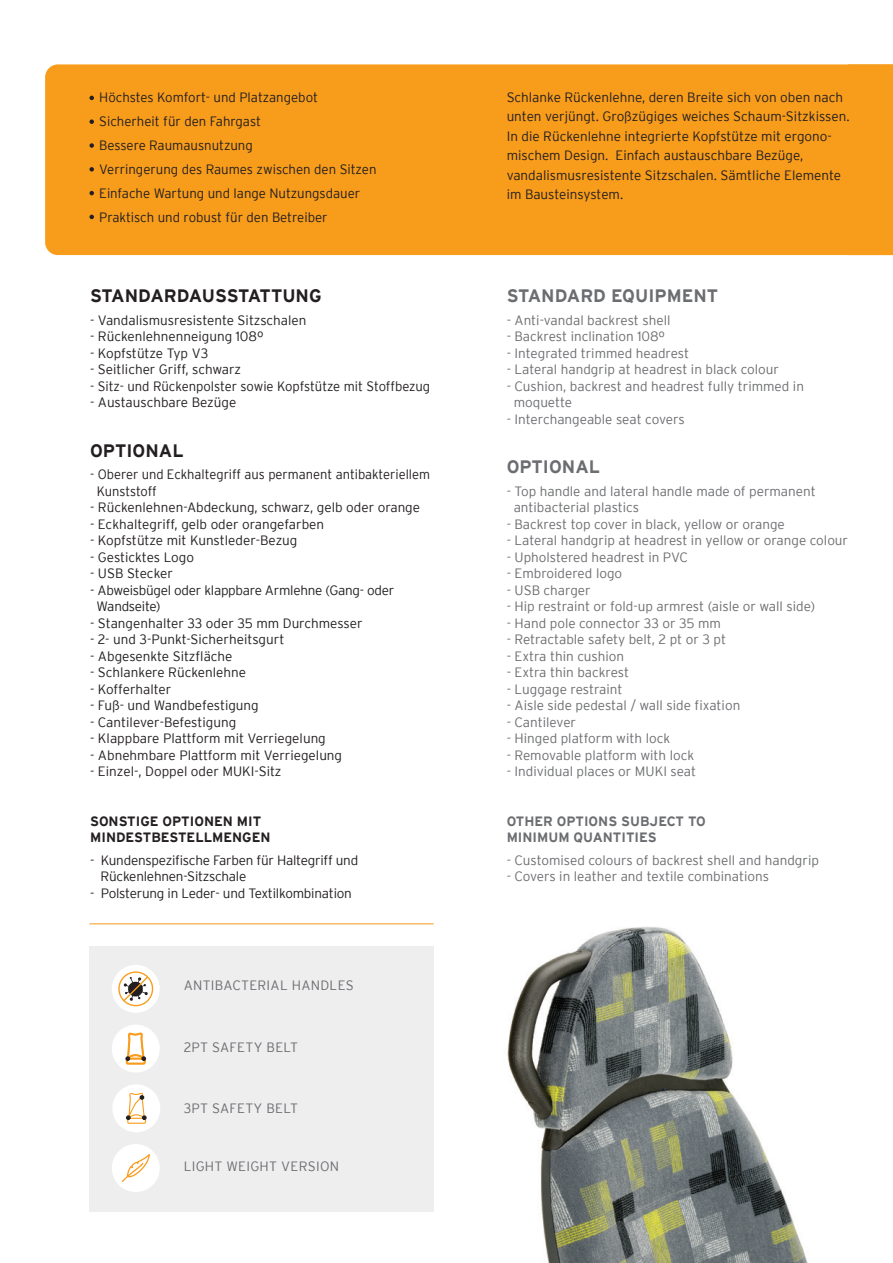
<style>
.page{position:relative;width:893px;height:1263px;background:#fff}
.page>*{position:absolute;margin:0;border:0;box-sizing:border-box;transform-origin:0 0}
.t1{font:700 18px "Interstate";color:#231f20}
.t2{font:700 18px "Interstate";color:#6c6d70}
.t3{font:300 13.5px/19.5px "Interstate";color:#231f20}
.t4{font:300 13.5px/16.5px "Interstate";color:#6c6d70}
.t5{font:300 13.5px "Interstate";letter-spacing:.02em;color:#6c6d70}
.t6{font:300 13.5px/16.5px "Interstate";color:#231f20;scale:.96 1}
.t7{font:300 13.5px/16.5px "Interstate";letter-spacing:-.02em;color:#231f20}
.t8{font:700 13.5px/16.5px "Interstate";color:#231f20}
.t9{font:700 13.5px/16.5px "Interstate";color:#6c6d70}
</style>
<div class="page">
<hr style="left:89px;top:923px;width:345px;height:1px;background:#f89c1c">
<div style="left:89px;top:946px;width:345px;height:266px;background:#eeeeef"></div>
<div style="left:112px;top:1024px;width:48px;height:48px;background:#fff;border-radius:50%"></div>
<svg style="left:125px;top:1032px;width:21px;height:33px"></svg>
<div style="left:112px;top:1144px;width:48px;height:48px;background:#fff;border-radius:50%"></div>
<svg style="left:122px;top:1154px;width:28px;height:28px"></svg>
<svg style="left:113px;top:1085px;width:47px;height:47px"></svg>
<div style="left:112px;top:965px;width:48px;height:48px;background:#fff;border-radius:50%"></div>
<div style="left:118px;top:971px;width:35px;height:35px;border:1px solid #f89c1c;border-radius:50%"></div>
<svg style="left:122px;top:975px;width:28px;height:28px"></svg>
<img style="left:507px;top:926px;width:301px;height:337px">
<div style="left:45px;top:64px;width:803px;height:191px;background:#f89c1c"></div>
<div style="left:848px;top:64px;width:45px;height:191px;background:#f89c1c"></div>
<svg style="left:89px;top:96px;width:5px;height:4px"></svg>
<svg style="left:89px;top:119px;width:5px;height:5px"></svg>
<svg style="left:89px;top:143px;width:5px;height:5px"></svg>
<svg style="left:89px;top:167px;width:5px;height:5px"></svg>
<svg style="left:89px;top:191px;width:5px;height:4px"></svg>
<svg style="left:89px;top:215px;width:5px;height:4px"></svg>
<p class="t3" style="left:99px;top:85px;width:279px;line-height:24px">Höchstes Komfort- und Platzangebot Sicherheit für den Fahrgast<br>Bessere Raumausnutzung<br>Verringerung des Raumes zwischen den Sitzen Einfache Wartung und lange Nutzungsdauer Praktisch und robust für den Betreiber</p>
<h1 class="t1" style="left:90px;top:286px;width:233px">STANDARDAUSSTATTUNG</h1>
<p class="t3" style="left:90px;top:310px;width:218px">- Vandalismusresistente Sitzschalen</p>
<p class="t3" style="left:90px;top:327px;width:175px">- Rückenlehnenneigung 108º</p>
<p class="t3" style="left:90px;top:343px;width:120px">- Kopfstütze Typ V3</p>
<p class="t3" style="left:90px;top:360px;width:152px">- Seitlicher Griff, schwarz</p>
<p class="t3" style="left:90px;top:376px;width:342px">- Sitz- und Rückenpolster sowie Kopfstütze mit Stoffbezug</p>
<p class="t3" style="left:90px;top:393px;width:148px">- Austauschbare Bezüge</p>
<h1 class="t1" style="left:90px;top:440px;width:95px">OPTIONAL</h1>
<p class="t6" style="left:97px;top:466px;width:349px;text-indent:-7px">- Oberer und Eckhaltegriff aus permanent antibakteriellem<br>Kunststoff</p>
<p class="t3" style="left:90px;top:498px;width:331px">- Rückenlehnen-Abdeckung, schwarz, gelb oder orange</p>
<p class="t3" style="left:90px;top:514px;width:236px">- Eckhaltegriff, gelb oder orangefarben</p>
<p class="t3" style="left:90px;top:531px;width:209px">- Kopfstütze mit Kunstleder-Bezug</p>
<p class="t3" style="left:90px;top:547px;width:105px">- Gesticktes Logo</p>
<p class="t3" style="left:90px;top:564px;width:84px">- USB Stecker</p>
<p class="t7" style="left:97px;top:582px;width:299px;text-indent:-6px">- Abweisbügel oder klappbare Armlehne (Gang- oder<br>Wandseite)</p>
<p class="t3" style="left:90px;top:613px;width:274px">- Stangenhalter 33 oder 35 mm Durchmesser</p>
<p class="t3" style="left:90px;top:630px;width:196px">- 2- und 3-Punkt-Sicherheitsgurt</p>
<p class="t3" style="left:90px;top:646px;width:144px">- Abgesenkte Sitzfläche</p>
<p class="t3" style="left:90px;top:663px;width:157px">- Schlankere Rückenlehne</p>
<p class="t3" style="left:90px;top:679px;width:83px">- Kofferhalter</p>
<p class="t3" style="left:90px;top:696px;width:170px">- Fuß- und Wandbefestigung</p>
<p class="t3" style="left:90px;top:712px;width:148px">- Cantilever-Befestigung</p>
<p class="t3" style="left:90px;top:729px;width:237px">- Klappbare Plattform mit Verriegelung</p>
<p class="t3" style="left:90px;top:745px;width:254px">- Abnehmbare Plattform mit Verriegelung</p>
<p class="t3" style="left:90px;top:762px;width:193px">- Einzel-, Doppel oder MUKI-Sitz</p>
<p class="t8" style="left:90px;top:813px;width:182px">SONSTIGE OPTIONEN MIT<br>MINDESTBESTELLMENGEN</p>
<p class="t3" style="left:101px;top:852px;width:259px;line-height:16.5px;text-indent:-11px">- Kundenspezifische Farben für Haltegriff und<br>Rückenlehnen-Sitzschale</p>
<p class="t3" style="left:90px;top:883px;width:263px">- Polsterung in Leder- und Textilkombination</p>
<p class="t5" style="left:184px;top:978px;width:172px">ANTIBACTERIAL HANDLES</p>
<p class="t5" style="left:184px;top:1039px;width:116px">2PT SAFETY BELT</p>
<p class="t5" style="left:184px;top:1100px;width:116px">3PT SAFETY BELT</p>
<p class="t5" style="left:184px;top:1158px;width:157px">LIGHT WEIGHT VERSION</p>
<p class="t3" style="left:507px;top:87px;width:344px">Schlanke Rückenlehne, deren Breite sich von oben nach unten verjüngt. Großzügiges weiches Schaum-Sitzkissen.<br>In die Rückenlehne integrierte Kopfstütze mit ergono&shy;mischem Design. Einfach austauschbare Bezüge, vandalismusresistente Sitzschalen. Sämtliche Elemente im Bausteinsystem.</p>
<h1 class="t2" style="left:507px;top:286px;width:213px">STANDARD EQUIPMENT</h1>
<p class="t4" style="left:507px;top:312px;width:165px">- Anti-vandal backrest shell</p>
<p class="t4" style="left:507px;top:328px;width:160px">- Backrest inclination 108º</p>
<p class="t4" style="left:507px;top:345px;width:184px">- Integrated trimmed headrest</p>
<p class="t4" style="left:507px;top:361px;width:274px">- Lateral handgrip at headrest in black colour</p>
<p class="t4" style="left:514px;top:378px;width:292px;text-indent:-7px">- Cushion, backrest and headrest fully trimmed in moquette</p>
<p class="t4" style="left:507px;top:411px;width:180px">- Interchangeable seat covers</p>
<h1 class="t2" style="left:507px;top:457px;width:95px">OPTIONAL</h1>
<p class="t4" style="left:514px;top:483px;width:304px;text-indent:-7px">- Top handle and lateral handle made of permanent antibacterial plastics</p>
<p class="t4" style="left:507px;top:516px;width:280px">- Backrest top cover in black, yellow or orange</p>
<p class="t4" style="left:507px;top:532px;width:343px">- Lateral handgrip at headrest in yellow or orange colour</p>
<p class="t4" style="left:507px;top:549px;width:183px">- Upholstered headrest in PVC</p>
<p class="t4" style="left:507px;top:565px;width:117px">- Embroidered logo</p>
<p class="t4" style="left:507px;top:582px;width:86px">- USB charger</p>
<p class="t4" style="left:507px;top:598px;width:310px">- Hip restraint or fold-up armrest (aisle or wall side)</p>
<p class="t4" style="left:507px;top:615px;width:216px">- Hand pole connector 33 or 35 mm</p>
<p class="t4" style="left:507px;top:631px;width:221px">- Retractable safety belt, 2 pt or 3 pt</p>
<p class="t4" style="left:507px;top:648px;width:119px">- Extra thin cushion</p>
<p class="t4" style="left:507px;top:664px;width:124px">- Extra thin backrest</p>
<p class="t4" style="left:507px;top:681px;width:117px">- Luggage restraint</p>
<p class="t4" style="left:507px;top:697px;width:235px">- Aisle side pedestal / wall side fixation</p>
<p class="t4" style="left:507px;top:714px;width:71px">- Cantilever</p>
<p class="t4" style="left:507px;top:730px;width:165px">- Hinged platform with lock</p>
<p class="t4" style="left:507px;top:747px;width:189px">- Removable platform with lock</p>
<p class="t4" style="left:507px;top:763px;width:191px">- Individual places or MUKI seat</p>
<p class="t9" style="left:507px;top:813px;width:201px">OTHER OPTIONS SUBJECT TO<br>MINIMUM QUANTITIES</p>
<p class="t4" style="left:507px;top:852px;width:314px">- Customised colours of backrest shell and handgrip</p>
<p class="t4" style="left:507px;top:868px;width:264px">- Covers in leather and textile combinations</p>
</div>
